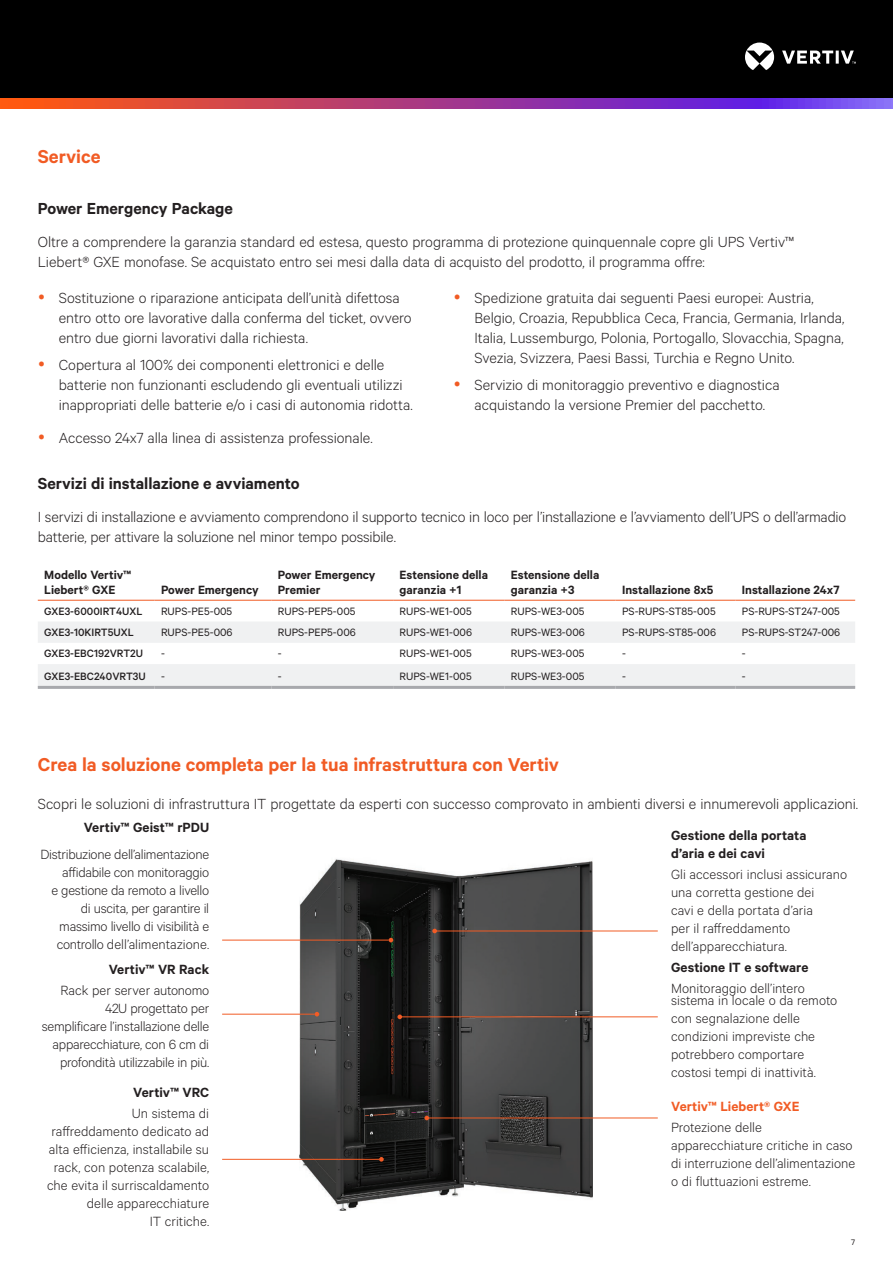
<style>
.page{position:relative;width:893px;height:1263px;background:#fff}
.page>*{position:absolute;margin:0;border:0;box-sizing:border-box;transform-origin:0 0}
.Vertiv_Orange_Main_H{font:600 21px "Calibre";letter-spacing:-.005em;color:#f15b24}
.Vertiv_Heading{font:600 18px "Calibre";letter-spacing:-.005em;color:#231f20}
.Vertiv_Body_Text{font:300 16.5px/19.8px "Calibre";letter-spacing:-.005em;color:#231f20}
.Vertiv_Body_Text-2{font:300 15px/18px "Calibre";letter-spacing:-.005em;color:#231f20}
.Vertiv_Body_Text-3{font:600 15px/18px "Calibre";letter-spacing:.005em;color:#231f20}
.Vertiv_Body_Text-4{font:600 15px "Calibre";letter-spacing:.005em;color:#f15b24}
.Table_Header_Black{font:600 13.5px/15px "Calibre";color:#231f20}
.Table_Body{font:12px "Calibre";color:#231f20}
.Table_Body-2{font:500 12px "Calibre";color:#231f20}
.t1{font:9px "Calibre";color:#231f20}
</style>
<div class="page">
<div style="left:0;top:0;width:893px;height:108px;background:#000"></div>
<svg style="left:745px;top:43px;width:111px;height:27px"></svg>
<svg style="left:0;top:98px;width:893px;height:11px;background:#a83e89"></svg>
<img style="left:299px;top:859px;width:294px;height:352px">
<hr style="left:222px;top:1159px;width:157px;height:1px;background:#f15b24">
<hr style="left:222px;top:1014px;width:93px;height:1px;background:#f15b24">
<hr style="left:222px;top:940px;width:167px;height:1px;background:#f15b24">
<hr style="left:435px;top:931px;width:223px;height:1px;background:#f15b24">
<hr style="left:427px;top:1117px;width:231px;height:1px;background:#f15b24">
<hr style="left:400px;top:1016px;width:258px;height:1px;background:#f15b24">
<svg style="left:379px;top:1157px;width:5px;height:4px"></svg>
<svg style="left:315px;top:1012px;width:4px;height:4px"></svg>
<svg style="left:389px;top:938px;width:4px;height:4px"></svg>
<svg style="left:432px;top:929px;width:5px;height:4px"></svg>
<svg style="left:424px;top:1116px;width:5px;height:4px"></svg>
<svg style="left:397px;top:1014px;width:5px;height:5px"></svg>
<svg style="left:38px;top:622px;width:817px;height:64px;fill:#f0f1f2"></svg>
<hr style="left:38px;top:600px;width:117px;height:1px;background:#f15b24">
<hr style="left:155px;top:600px;width:116px;height:1px;background:#f15b24">
<hr style="left:271px;top:600px;width:122px;height:1px;background:#f15b24">
<hr style="left:393px;top:600px;width:111px;height:1px;background:#f15b24">
<hr style="left:504px;top:600px;width:112px;height:1px;background:#f15b24">
<hr style="left:616px;top:600px;width:119px;height:1px;background:#f15b24">
<hr style="left:735px;top:600px;width:120px;height:1px;background:#f15b24">
<hr style="left:38px;top:686px;width:117px;height:3px;background:#a8a9ad">
<hr style="left:155px;top:686px;width:116px;height:3px;background:#a8a9ad">
<hr style="left:271px;top:686px;width:122px;height:3px;background:#a8a9ad">
<hr style="left:393px;top:686px;width:111px;height:3px;background:#a8a9ad">
<hr style="left:504px;top:686px;width:112px;height:3px;background:#a8a9ad">
<hr style="left:616px;top:686px;width:119px;height:3px;background:#a8a9ad">
<hr style="left:735px;top:686px;width:120px;height:3px;background:#a8a9ad">
<p class="Vertiv_Orange_Main_H" style="left:38px;top:144px;width:64px">Service</p>
<p class="Vertiv_Heading" style="left:38px;top:197px;width:197px">Power Emergency Package</p>
<p class="Vertiv_Body_Text" style="left:38px;top:231px;width:758px">Oltre a comprendere la garanzia standard ed estesa, questo programma di protezione quinquennale copre gli UPS Vertiv™<br>Liebert® GXE monofase. Se acquistato entro sei mesi dalla data di acquisto del prodotto, il programma offre:</p>
<p class="Vertiv_Body_Text" style="left:59px;top:287px;width:354px">Sostituzione o riparazione anticipata dell’unità difettosa entro otto ore lavorative dalla conferma del ticket, ovvero entro due giorni lavorativi dalla richiesta.</p>
<p class="Vertiv_Body_Text" style="left:59px;top:354px;width:355px">Copertura al 100% dei componenti elettronici e delle batterie non funzionanti escludendo gli eventuali utilizzi inappropriati delle batterie e/o i casi di autonomia ridotta.</p>
<p class="Vertiv_Body_Text" style="left:59px;top:427px;width:315px">Accesso 24x7 alla linea di assistenza professionale.</p>
<p class="Vertiv_Body_Text" style="left:474px;top:287px;width:371px">Spedizione gratuita dai seguenti Paesi europei: Austria, Belgio, Croazia, Repubblica Ceca, Francia, Germania, Irlanda, Italia, Lussemburgo, Polonia, Portogallo, Slovacchia, Spagna, Svezia, Svizzera, Paesi Bassi, Turchia e Regno Unito.</p>
<p class="Vertiv_Body_Text" style="left:474px;top:374px;width:307px">Servizio di monitoraggio preventivo e diagnostica acquistando la versione Premier del pacchetto.</p>
<p class="Vertiv_Heading" style="left:38px;top:472px;width:263px">Servizi di installazione e avviamento</p>
<p class="Vertiv_Body_Text" style="left:38px;top:506px;width:810px">I servizi di installazione e avviamento comprendono il supporto tecnico in loco per l’installazione e l’avviamento dell’UPS o dell’armadio batterie, per attivare la soluzione nel minor tempo possibile.</p>
<p class="Table_Header_Black" style="left:44px;top:567px;width:89px">Modello Vertiv™<br>Liebert® GXE</p>
<p class="Table_Header_Black" style="left:278px;top:567px;width:99px">Power Emergency<br>Premier</p>
<p class="Table_Header_Black" style="left:400px;top:567px;width:90px">Estensione della garanzia +1</p>
<p class="Table_Header_Black" style="left:511px;top:567px;width:90px">Estensione della garanzia +3</p>
<p class="Table_Header_Black" style="left:622px;top:582px;width:93px">Installazione 8x5</p>
<p class="Table_Header_Black" style="left:742px;top:582px;width:99px">Installazione 24x7</p>
<p class="Table_Header_Black" style="left:161px;top:582px;width:99px">Power Emergency</p>
<p class="Table_Body-2" style="left:44px;top:604px;width:100px">GXE3-6000IRT4UXL</p>
<p class="Table_Body" style="left:161px;top:604px;width:73px">RUPS-PE5-005</p>
<p class="Table_Body" style="left:278px;top:604px;width:79px">RUPS-PEP5-005</p>
<p class="Table_Body" style="left:400px;top:604px;width:74px">RUPS-WE1-005</p>
<p class="Table_Body" style="left:511px;top:604px;width:75px">RUPS-WE3-005</p>
<p class="Table_Body" style="left:622px;top:604px;width:95px">PS-RUPS-ST85-005</p>
<p class="Table_Body" style="left:742px;top:604px;width:100px">PS-RUPS-ST247-005</p>
<p class="Table_Body-2" style="left:44px;top:625px;width:91px">GXE3-10KIRT5UXL</p>
<p class="Table_Body" style="left:161px;top:625px;width:73px">RUPS-PE5-006</p>
<p class="Table_Body" style="left:278px;top:625px;width:79px">RUPS-PEP5-006</p>
<p class="Table_Body" style="left:400px;top:625px;width:74px">RUPS-WE1-006</p>
<p class="Table_Body" style="left:511px;top:625px;width:75px">RUPS-WE3-006</p>
<p class="Table_Body" style="left:622px;top:625px;width:95px">PS-RUPS-ST85-006</p>
<p class="Table_Body" style="left:742px;top:625px;width:100px">PS-RUPS-ST247-006</p>
<p class="Table_Body-2" style="left:44px;top:647px;width:100px">GXE3-EBC192VRT2U</p>
<p class="Table_Body" style="left:161px;top:647px;width:5px">-</p>
<p class="Table_Body" style="left:278px;top:647px;width:5px">-</p>
<p class="Table_Body" style="left:400px;top:647px;width:74px">RUPS-WE1-005</p>
<p class="Table_Body" style="left:511px;top:647px;width:75px">RUPS-WE3-005</p>
<p class="Table_Body" style="left:622px;top:647px;width:5px">-</p>
<p class="Table_Body" style="left:742px;top:647px;width:5px">-</p>
<p class="Table_Body-2" style="left:44px;top:669px;width:103px">GXE3-EBC240VRT3U</p>
<p class="Table_Body" style="left:161px;top:669px;width:5px">-</p>
<p class="Table_Body" style="left:278px;top:669px;width:5px">-</p>
<p class="Table_Body" style="left:400px;top:669px;width:74px">RUPS-WE1-005</p>
<p class="Table_Body" style="left:511px;top:669px;width:75px">RUPS-WE3-005</p>
<p class="Table_Body" style="left:622px;top:669px;width:5px">-</p>
<p class="Table_Body" style="left:742px;top:669px;width:5px">-</p>
<p class="Vertiv_Orange_Main_H" style="left:38px;top:752px;width:523px">Crea la soluzione completa per la tua infrastruttura con Vertiv</p>
<p class="Vertiv_Body_Text" style="left:38px;top:793px;width:822px">Scopri le soluzioni di infrastruttura IT progettate da esperti con successo comprovato in ambienti diversi e innumerevoli applicazioni.</p>
<p class="Vertiv_Body_Text-3" style="left:84px;top:818px;width:127px">Vertiv™ Geist™ rPDU</p>
<p class="Vertiv_Body_Text-2" style="left:40px;top:845px;width:170px;text-align:right">Distribuzione dell’alimentazione affidabile con monitoraggio<br>e gestione da remoto a livello di uscita, per garantire il massimo livello di visibilità e controllo dell’alimentazione.</p>
<p class="Vertiv_Body_Text-3" style="left:109px;top:960px;width:102px">Vertiv™ VR Rack</p>
<p class="Vertiv_Body_Text-2" style="left:42px;top:980px;width:169px;text-align:right">Rack per server autonomo<br>42U progettato per semplificare l’installazione delle apparecchiature, con 6 cm di profondità utilizzabile in più.</p>
<p class="Vertiv_Body_Text-3" style="left:671px;top:825px;width:137px">Gestione della portata d’aria e dei cavi</p>
<p class="Vertiv_Body_Text-2" style="left:671px;top:864px;width:178px">Gli accessori inclusi assicurano una corretta gestione dei<br>cavi e della portata d’aria<br>per il raffreddamento dell’apparecchiatura.</p>
<p class="Vertiv_Body_Text-3" style="left:671px;top:958px;width:139px">Gestione IT e software</p>
<p class="Vertiv_Body_Text-2" style="left:671px;top:982px;width:168px;line-height:12px">Monitoraggio dell’intero sistema in locale o da remoto</p>
<p class="Vertiv_Body_Text-2" style="left:671px;top:1009px;width:146px">con segnalazione delle condizioni impreviste che potrebbero comportare costosi tempi di inattività.</p>
<p class="Vertiv_Body_Text-3" style="left:133px;top:1083px;width:77px">Vertiv™ VRC</p>
<p class="Vertiv_Body_Text-2" style="left:47px;top:1103px;width:164px;text-align:right">Un sistema di raffreddamento dedicato ad alta efficienza, installabile su rack, con potenza scalabile, che evita il surriscaldamento delle apparecchiature<br>IT critiche.</p>
<p class="Vertiv_Body_Text-4" style="left:671px;top:1098px;width:130px">Vertiv™ Liebert® GXE</p>
<p class="Vertiv_Body_Text-2" style="left:671px;top:1118px;width:186px">Protezione delle apparecchiature critiche in caso di interruzione dell’alimentazione o di fluttuazioni estreme.</p>
<p class="t1" style="left:851px;top:1236px;width:5px">7</p>
</div>
